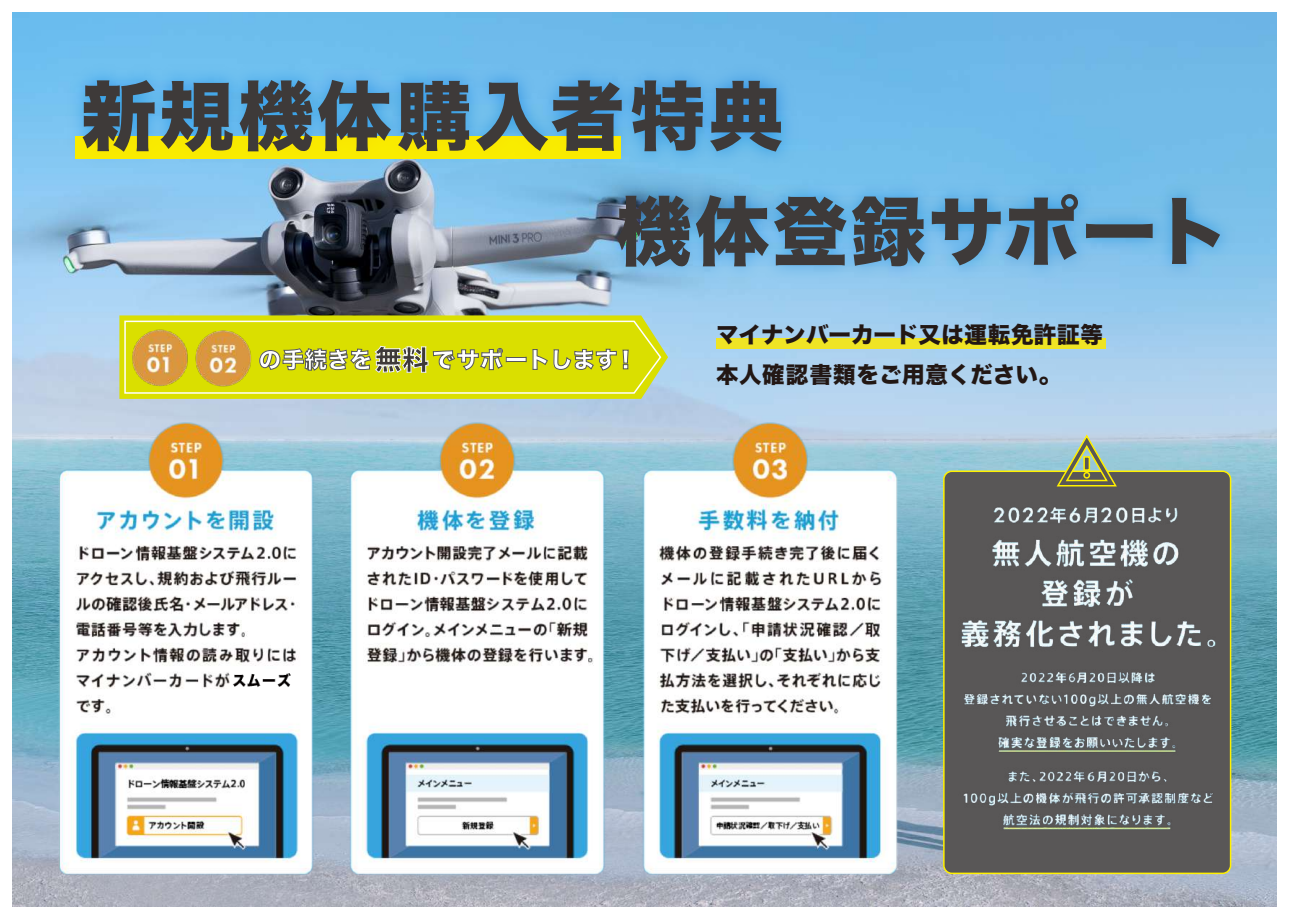
<style>
.page{position:relative;width:1289px;height:919px;background:#fff}
.page>*{position:absolute;margin:0;border:0;box-sizing:border-box;transform-origin:0 0}
.t1{font:75px/115.2px "Hira Kaku Std W8";letter-spacing:.04em;color:#3e3a39}
.t2{font:22.5px/39.3px "Hira Kaku Std W8";color:#221714}
.t3{font:22.5px "Hira Kaku Std W8";color:#fff}
.s1{font-size:27px;color:#3e3a39}
</style>
<div class="page">
<img style="left:13px;top:13px;width:1263px;height:893px">
<img style="left:58px;top:55px;width:748px;height:153px">
<img style="left:569px;top:171px;width:682px;height:152px">
<img style="left:12px;top:378px;width:898px;height:513px">
<img style="left:109px;top:315px;width:10px;height:80px">
<svg style="left:119px;top:315px;width:549px;height:84px;background:#d5d420"></svg>
<div style="left:943px;top:471px;width:287px;height:402px;background:#595757;border-radius:8px"></div>
<div style="left:943px;top:470px;width:288px;height:404px;border:2px solid #fff000;border-radius:8px"></div>
<img style="left:961px;top:507px;width:254px;height:323px">
<div style="left:954px;top:726px;width:11px;height:20px;background:#595757"></div>
<svg style="left:1055px;top:433px;width:63px;height:54px"></svg>
<div style="left:230px;top:669px;width:69px;height:23px;background:#fff"></div>
<div style="left:716px;top:338px;width:389px;height:10px;background:#efe425"></div>
<img style="left:233px;top:673px;width:58px;height:14px">
<h1 class="t1" style="left:616px;top:61px;width:613px;text-indent:-535px">新規機体購入者特典<br>機体登録サポート</h1>
<p class="t3" style="left:258px;top:347px;width:380px">の手続きを<span class="s1">無料</span>でサポートします！</p>
<p class="t2" style="left:716px;top:316px;width:388px">マイナンバーカード又は運転免許証等本人確認書類をご用意ください。</p>
</div>
